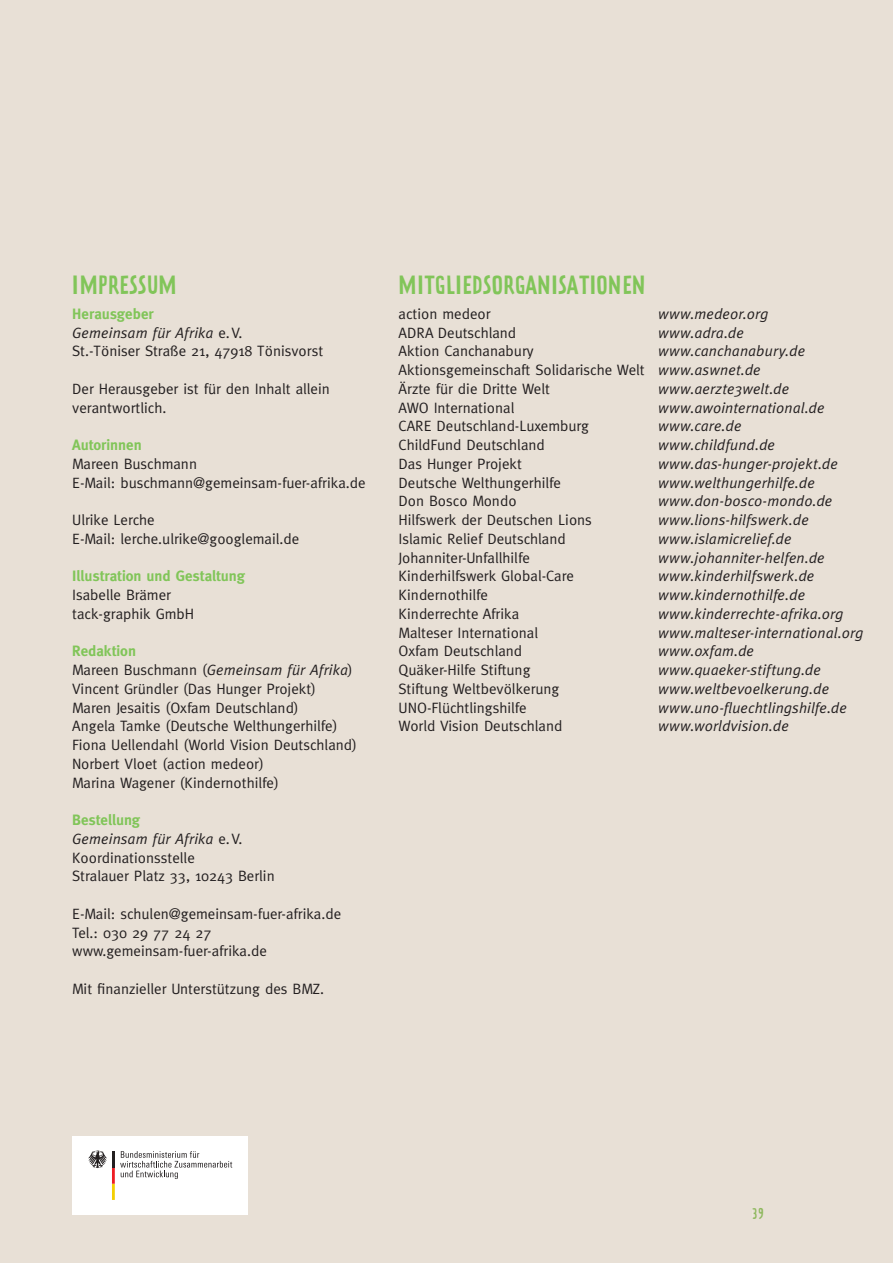
<style>
.page{position:relative;width:893px;height:1263px;background:#e8e0d6}
.page>*{position:absolute;margin:0;border:0;box-sizing:border-box;transform-origin:0 0}
.t1{font:23.25px "Prater Sans One";letter-spacing:.03em;color:#81c559}
.t2{font:15px/18.8px "Meta";color:#231f20}
.t3{font:italic 15px "Meta";letter-spacing:.01em;color:#231f20}
.t4{font:700 15px "Meta";color:#81c559}
.t5{font:15px "Prater Block Two Fill";color:#81c559}
.s1{font-weight:700;color:#81c559}
.s2{font-style:italic}
</style>
<div class="page">
<div style="left:753px;top:1208px;width:10px;height:11px;background:#e8e0d6"></div>
<div style="left:72px;top:1136px;width:176px;height:78px;background:#fff"></div>
<svg style="left:88px;top:1150px;width:144px;height:50px"></svg>
<h1 class="t1" style="left:72px;top:271px;width:106px">IMPRESSUM</h1>
<p class="t2" style="left:72px;top:304px;width:252px"><span class="s1">Herausgeber<br></span><span class="s2">Gemeinsam für Afrika</span> e. V.<br>St.-Töniser Straße 21, 47918 Tönisvorst</p>
<p class="t2" style="left:72px;top:379px;width:259px">Der Herausgeber ist für den Inhalt allein verantwortlich.</p>
<p class="t4" style="left:72px;top:436px;width:71px">Autorinnen</p>
<p class="t2" style="left:72px;top:454px;width:295px">Mareen Buschmann<br>E-Mail: buschmann@gemeinsam-fuer-afrika.de</p>
<p class="t2" style="left:72px;top:510px;width:229px">Ulrike Lerche<br>E-Mail: lerche.ulrike@googlemail.de</p>
<p class="t4" style="left:72px;top:567px;width:174px">Illustration und Gestaltung</p>
<p class="t2" style="left:72px;top:585px;width:124px">Isabelle Brämer tack-graphik GmbH</p>
<p class="t2" style="left:72px;top:641px;width:286px"><span class="s1">Redaktion<br></span>Mareen Buschmann (<span class="s2">Gemeinsam für Afrika</span>)<br>Vincent Gründler (Das Hunger Projekt)<br>Maren Jesaitis (Oxfam Deutschland)<br>Angela Tamke (Deutsche Welthungerhilfe)<br>Fiona Uellendahl (World Vision Deutschland)<br>Norbert Vloet (action medeor)<br>Marina Wagener (Kindernothilfe)</p>
<p class="t2" style="left:72px;top:810px;width:204px"><span class="s1">Bestellung<br></span><span class="s2">Gemeinsam für Afrika</span> e. V.<br>Koordinationsstelle<br>Stralauer Platz 33, 10243 Berlin</p>
<p class="t2" style="left:72px;top:904px;width:270px">E-Mail: schulen@gemeinsam-fuer-afrika.de<br>Tel.: 030 29 77 24 27 www.gemeinsam-fuer-afrika.de</p>
<p class="t2" style="left:72px;top:979px;width:253px">Mit finanzieller Unterstützung des BMZ.</p>
<h1 class="t1" style="left:399px;top:271px;width:248px">MITGLIEDSORGANISATIONEN</h1>
<p class="t2" style="left:399px;top:304px;width:93px">action medeor</p>
<p class="t3" style="left:658px;top:305px;width:112px">www.medeor.org</p>
<p class="t2" style="left:399px;top:323px;width:119px">ADRA Deutschland</p>
<p class="t3" style="left:658px;top:324px;width:87px">www.adra.de</p>
<p class="t2" style="left:399px;top:341px;width:137px">Aktion Canchanabury</p>
<p class="t2" style="left:399px;top:341px;width:408px;text-indent:260px"><span class="s2">www.canchanabury.de<br></span>Aktionsgemeinschaft Solidarische Welt <span class="s2">www.aswnet.de<br></span>Ärzte für die Dritte Welt</p>
<p class="t3" style="left:658px;top:380px;width:133px">www.aerzte3welt.de</p>
<p class="t2" style="left:399px;top:398px;width:117px">AWO International</p>
<p class="t3" style="left:658px;top:399px;width:168px">www.awointernational.de</p>
<p class="t2" style="left:399px;top:416px;width:192px">CARE Deutschland-Luxemburg</p>
<p class="t3" style="left:658px;top:417px;width:85px">www.care.de</p>
<p class="t2" style="left:399px;top:435px;width:148px">ChildFund Deutschland</p>
<p class="t3" style="left:658px;top:436px;width:118px">www.childfund.de</p>
<p class="t2" style="left:399px;top:454px;width:125px">Das Hunger Projekt</p>
<p class="t3" style="left:658px;top:455px;width:181px">www.das-hunger-projekt.de</p>
<p class="t2" style="left:399px;top:473px;width:164px">Deutsche Welthungerhilfe</p>
<p class="t3" style="left:658px;top:474px;width:158px">www.welthungerhilfe.de</p>
<p class="t2" style="left:399px;top:491px;width:119px">Don Bosco Mondo</p>
<p class="t3" style="left:658px;top:492px;width:176px">www.don-bosco-mondo.de</p>
<p class="t2" style="left:399px;top:510px;width:195px">Hilfswerk der Deutschen Lions</p>
<p class="t3" style="left:658px;top:511px;width:152px">www.lions-hilfswerk.de</p>
<p class="t2" style="left:399px;top:529px;width:169px">Islamic Relief Deutschland</p>
<p class="t3" style="left:658px;top:530px;width:135px">www.islamicrelief.de</p>
<p class="t2" style="left:399px;top:548px;width:133px">Johanniter-Unfallhilfe</p>
<p class="t3" style="left:658px;top:549px;width:168px">www.johanniter-helfen.de</p>
<p class="t2" style="left:399px;top:566px;width:177px">Kinderhilfswerk Global-Care</p>
<p class="t3" style="left:658px;top:567px;width:158px">www.kinderhilfswerk.de</p>
<p class="t2" style="left:399px;top:585px;width:91px">Kindernothilfe</p>
<p class="t3" style="left:658px;top:586px;width:148px">www.kindernothilfe.de</p>
<p class="t2" style="left:399px;top:604px;width:122px">Kinderrechte Afrika</p>
<p class="t3" style="left:658px;top:605px;width:187px">www.kinderrechte-afrika.org</p>
<p class="t2" style="left:399px;top:623px;width:141px">Malteser International</p>
<p class="t3" style="left:658px;top:624px;width:207px">www.malteser-international.org</p>
<p class="t2" style="left:399px;top:641px;width:125px">Oxfam Deutschland</p>
<p class="t3" style="left:658px;top:642px;width:97px">www.oxfam.de</p>
<p class="t2" style="left:399px;top:660px;width:133px">Quäker-Hilfe Stiftung</p>
<p class="t3" style="left:658px;top:661px;width:164px">www.quaeker-stiftung.de</p>
<p class="t2" style="left:399px;top:679px;width:162px">Stiftung Weltbevölkerung</p>
<p class="t3" style="left:658px;top:680px;width:172px">www.weltbevoelkerung.de</p>
<p class="t2" style="left:399px;top:698px;width:129px">UNO-Flüchtlingshilfe</p>
<p class="t3" style="left:658px;top:699px;width:190px">www.uno-fluechtlingshilfe.de</p>
<p class="t2" style="left:399px;top:716px;width:165px">World Vision Deutschland</p>
<p class="t3" style="left:658px;top:717px;width:132px">www.worldvision.de</p>
<p class="t5" style="left:752px;top:1204px;width:15px">39</p>
</div>
